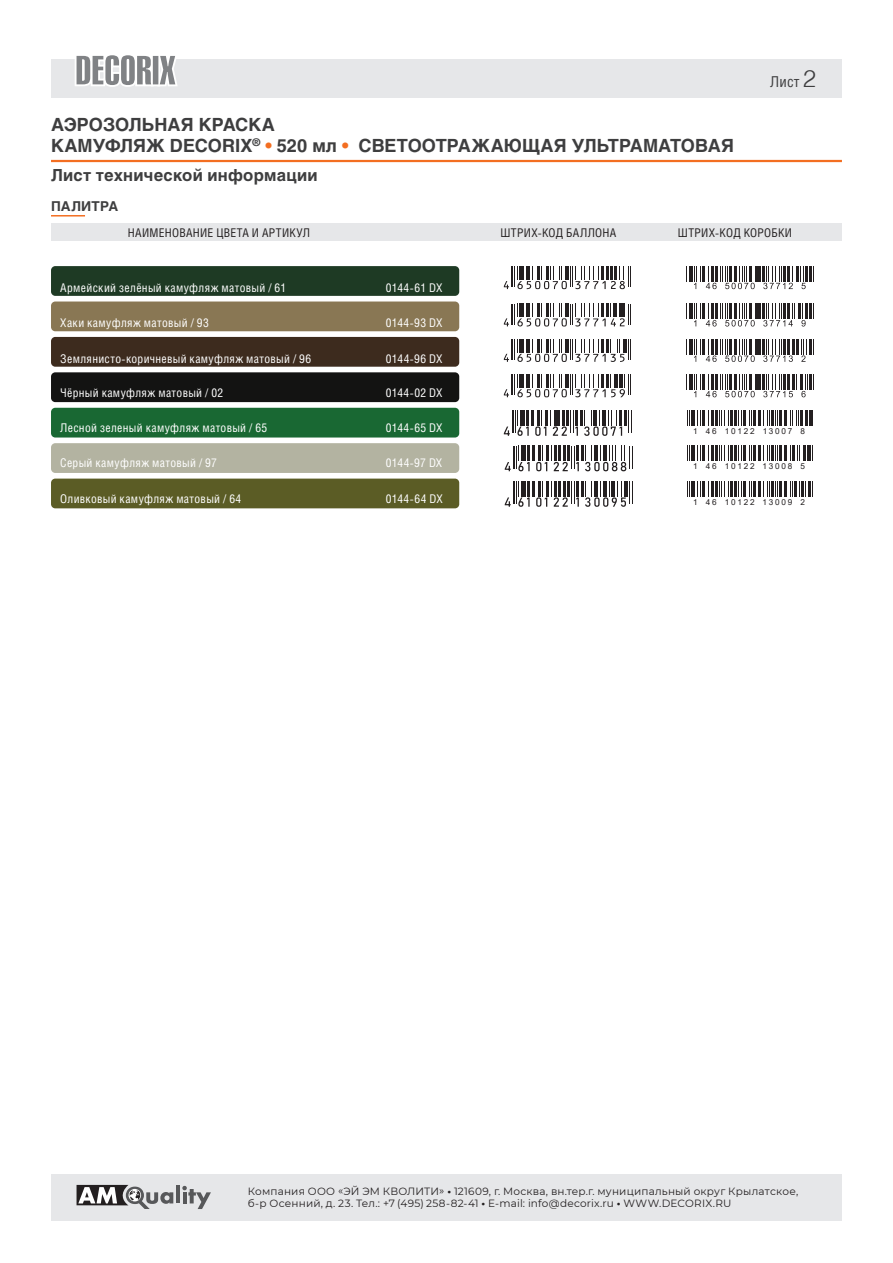
<style>
.page{position:relative;width:893px;height:1263px;background:#fff}
.page>*{position:absolute;margin:0;border:0;box-sizing:border-box;transform-origin:0 0}
.t1{font:700 18px/21.6px "Helios";color:#3e3e3f}
.t2{font:700 16.5px "Helios";letter-spacing:.015em;color:#3e3e3f}
.t3{font:15px "Helios";color:#3e3e3f}
.t4{font:700 13.5px "Helios";letter-spacing:.015em;color:#3e3e3f}
.t5{font:12px "Helios";letter-spacing:.025em;color:#fff}
.t6{font:12px "Helios";letter-spacing:.02em;color:#231f20}
.t7{font:10.5px/12.6px "Montserrat";letter-spacing:.02em;color:#231f20}
.t8{font:8.25px "Arial";letter-spacing:.215em;color:#231f20}
.s1{color:#f36e21}
.s2{font-weight:300;font-size:24px}
.s3{font-weight:700}
</style>
<div class="page">
<div style="left:51px;top:224px;width:791px;height:17px;background:#e6e7e9"></div>
<hr style="left:51px;top:215px;width:34px;height:2px;background:#f36e21">
<div style="left:51px;top:60px;width:791px;height:38px;background:#e6e7e9"></div>
<svg style="left:73px;top:55px;width:107px;height:32px"></svg>
<hr style="left:51px;top:160px;width:791px;height:2px;background:#f36e21">
<div style="left:51px;top:372px;width:408px;height:30px;background:#131312;border-radius:4px"></div>
<svg style="left:504px;top:374px;width:127px;height:23px"></svg>
<hr style="left:758px;top:374px;width:3px;height:16px;background:#231f20">
<hr style="left:762px;top:374px;width:3px;height:16px;background:#231f20">
<svg style="left:686px;top:374px;width:71px;height:23px"></svg>
<svg style="left:763px;top:374px;width:51px;height:23px"></svg>
<div style="left:51px;top:408px;width:408px;height:29px;background:#196833;border-radius:4px"></div>
<div style="left:51px;top:443px;width:408px;height:30px;background:#b3b3a1;border-radius:4px"></div>
<div style="left:51px;top:479px;width:408px;height:29px;background:#5b5c25;border-radius:4px"></div>
<div style="left:51px;top:301px;width:408px;height:30px;background:#897754;border-radius:4px"></div>
<svg style="left:504px;top:304px;width:127px;height:22px"></svg>
<hr style="left:758px;top:304px;width:3px;height:15px;background:#231f20">
<hr style="left:762px;top:304px;width:3px;height:15px;background:#231f20">
<hr style="left:798px;top:304px;width:3px;height:15px;background:#231f20">
<svg style="left:686px;top:304px;width:71px;height:22px"></svg>
<svg style="left:763px;top:304px;width:32px;height:22px"></svg>
<svg style="left:801px;top:304px;width:13px;height:22px"></svg>
<div style="left:51px;top:337px;width:408px;height:30px;background:#3d2b1e;border-radius:4px"></div>
<svg style="left:504px;top:339px;width:127px;height:23px"></svg>
<hr style="left:758px;top:339px;width:3px;height:15px;background:#231f20">
<hr style="left:762px;top:339px;width:3px;height:15px;background:#231f20">
<hr style="left:792px;top:339px;width:3px;height:15px;background:#231f20">
<hr style="left:796px;top:339px;width:3px;height:15px;background:#231f20">
<hr style="left:809px;top:339px;width:3px;height:15px;background:#231f20">
<svg style="left:813px;top:339px;width:1px;height:15px"></svg>
<svg style="left:686px;top:339px;width:71px;height:23px"></svg>
<svg style="left:763px;top:339px;width:30px;height:23px"></svg>
<svg style="left:801px;top:339px;width:6px;height:23px"></svg>
<div style="left:51px;top:266px;width:408px;height:30px;background:#1e3a24;border-radius:4px"></div>
<svg style="left:504px;top:266px;width:127px;height:23px"></svg>
<hr style="left:758px;top:266px;width:3px;height:15px;background:#231f20">
<hr style="left:762px;top:266px;width:3px;height:15px;background:#231f20">
<hr style="left:796px;top:266px;width:3px;height:15px;background:#231f20">
<svg style="left:686px;top:266px;width:71px;height:23px"></svg>
<svg style="left:763px;top:266px;width:30px;height:23px"></svg>
<svg style="left:800px;top:266px;width:14px;height:23px"></svg>
<svg style="left:687px;top:410px;width:14px;height:16px"></svg>
<hr style="left:702px;top:410px;width:3px;height:16px;background:#231f20">
<svg style="left:708px;top:410px;width:1px;height:16px"></svg>
<hr style="left:711px;top:410px;width:3px;height:16px;background:#231f20">
<hr style="left:715px;top:410px;width:3px;height:16px;background:#231f20">
<svg style="left:719px;top:410px;width:23px;height:16px"></svg>
<hr style="left:743px;top:410px;width:3px;height:16px;background:#231f20">
<svg style="left:749px;top:410px;width:6px;height:16px"></svg>
<hr style="left:758px;top:410px;width:3px;height:16px;background:#231f20">
<svg style="left:763px;top:410px;width:15px;height:16px"></svg>
<hr style="left:779px;top:410px;width:3px;height:16px;background:#231f20">
<hr style="left:784px;top:410px;width:3px;height:16px;background:#231f20">
<svg style="left:790px;top:410px;width:12px;height:16px"></svg>
<hr style="left:805px;top:410px;width:3px;height:16px;background:#231f20">
<svg style="left:809px;top:410px;width:4px;height:16px"></svg>
<svg style="left:687px;top:445px;width:14px;height:16px"></svg>
<hr style="left:702px;top:445px;width:3px;height:16px;background:#231f20">
<svg style="left:708px;top:445px;width:1px;height:16px"></svg>
<hr style="left:711px;top:445px;width:3px;height:16px;background:#231f20">
<svg style="left:715px;top:445px;width:27px;height:16px"></svg>
<hr style="left:743px;top:445px;width:3px;height:16px;background:#231f20">
<svg style="left:749px;top:445px;width:6px;height:16px"></svg>
<hr style="left:758px;top:445px;width:3px;height:16px;background:#231f20">
<svg style="left:763px;top:445px;width:15px;height:16px"></svg>
<hr style="left:779px;top:445px;width:3px;height:16px;background:#231f20">
<hr style="left:784px;top:445px;width:3px;height:16px;background:#231f20">
<svg style="left:790px;top:445px;width:23px;height:16px"></svg>
<svg style="left:687px;top:481px;width:14px;height:15px"></svg>
<hr style="left:702px;top:481px;width:3px;height:15px;background:#231f20">
<svg style="left:708px;top:481px;width:1px;height:15px"></svg>
<hr style="left:711px;top:481px;width:3px;height:15px;background:#231f20">
<svg style="left:715px;top:481px;width:27px;height:15px"></svg>
<hr style="left:743px;top:481px;width:3px;height:15px;background:#231f20">
<svg style="left:749px;top:481px;width:6px;height:15px"></svg>
<hr style="left:758px;top:481px;width:3px;height:15px;background:#231f20">
<svg style="left:763px;top:481px;width:15px;height:15px"></svg>
<hr style="left:779px;top:481px;width:3px;height:15px;background:#231f20">
<hr style="left:784px;top:481px;width:3px;height:15px;background:#231f20">
<svg style="left:790px;top:481px;width:23px;height:15px"></svg>
<hr style="left:580px;top:410px;width:3px;height:15px;background:#231f20">
<svg style="left:504px;top:410px;width:74px;height:26px"></svg>
<svg style="left:584px;top:410px;width:48px;height:26px"></svg>
<hr style="left:581px;top:446px;width:3px;height:15px;background:#231f20">
<svg style="left:505px;top:446px;width:74px;height:25px"></svg>
<svg style="left:585px;top:446px;width:48px;height:25px"></svg>
<hr style="left:581px;top:481px;width:3px;height:15px;background:#231f20">
<svg style="left:505px;top:481px;width:74px;height:26px"></svg>
<svg style="left:585px;top:481px;width:48px;height:26px"></svg>
<div style="left:51px;top:1174px;width:791px;height:46px;background:#e6e7e9"></div>
<hr style="left:176px;top:1185px;width:4px;height:18px;background:#57585a">
<svg style="left:182px;top:1186px;width:29px;height:23px"></svg>
<svg style="left:77px;top:1185px;width:96px;height:24px"></svg>
<h1 class="t1" style="left:51px;top:113px;width:684px">АЭРОЗОЛЬНАЯ КРАСКА<br>КАМУФЛЯЖ DECORIX<sup>®</sup> <span class="s1">•</span> 520 мл <span class="s1">•</span> СВЕТООТРАЖАЮЩАЯ УЛЬТРАМАТОВАЯ</h1>
<h2 class="t2" style="left:51px;top:166px;width:268px">Лист технической информации</h2>
<p class="t4" style="left:51px;top:198px;width:69px">ПАЛИТРА</p>
<p class="t3" style="left:770px;top:72px;width:48px">Лист <span class="s2">2</span></p>
<p class="t6" style="left:128px;top:226px;width:184px">НАИМЕНОВАНИЕ ЦВЕТА И АРТИКУЛ</p>
<p class="t6" style="left:500px;top:226px;width:117px">ШТРИХ-КОД БАЛЛОНА</p>
<p class="t6" style="left:678px;top:226px;width:116px">ШТРИХ-КОД КОРОБКИ</p>
<p class="t5" style="left:60px;top:281px;width:227px">Армейский зелёный камуфляж матовый / 61</p>
<p class="t5" style="left:386px;top:281px;width:58px">0144-61 DX</p>
<p class="t5" style="left:60px;top:316px;width:150px">Хаки камуфляж матовый / 93</p>
<p class="t5" style="left:386px;top:316px;width:58px">0144-93 DX</p>
<p class="t5" style="left:60px;top:351px;width:253px">Землянисто-коричневый камуфляж матовый / 96</p>
<p class="t5" style="left:386px;top:351px;width:58px">0144-96 DX</p>
<p class="t5" style="left:60px;top:385px;width:164px">Чёрный камуфляж матовый / 02</p>
<p class="t5" style="left:386px;top:385px;width:58px">0144-02 DX</p>
<p class="t5" style="left:60px;top:420px;width:209px">Лесной зеленый камуфляж матовый / 65</p>
<p class="t5" style="left:386px;top:420px;width:58px">0144-65 DX</p>
<p class="t5" style="left:60px;top:456px;width:158px">Серый камуфляж матовый / 97</p>
<p class="t5" style="left:386px;top:456px;width:58px">0144-97 DX</p>
<p class="t5" style="left:60px;top:491px;width:183px">Оливковый камуфляж матовый / 64</p>
<p class="t5" style="left:386px;top:491px;width:58px">0144-64 DX</p>
<p class="t8" style="left:693px;top:425px;width:113px">1 46 10122 13007 8</p>
<p class="t8" style="left:693px;top:461px;width:113px">1 46 10122 13008 5</p>
<p class="t8" style="left:693px;top:496px;width:113px">1 46 10122 13009 2</p>
<p class="t7" style="left:248px;top:1184px;width:552px">Компания ООО «ЭЙ ЭМ КВОЛИТИ» <span class="s3">•</span> 121609, г. Москва, вн.тер.г. муниципальный округ Крылатское, б-р Осенний, д. 23. Тел.: +7 (495) 258-82-41 <span class="s3">•</span> E-mail: info@decorix.ru <span class="s3">•</span> WWW.DECORIX.RU</p>
</div>
